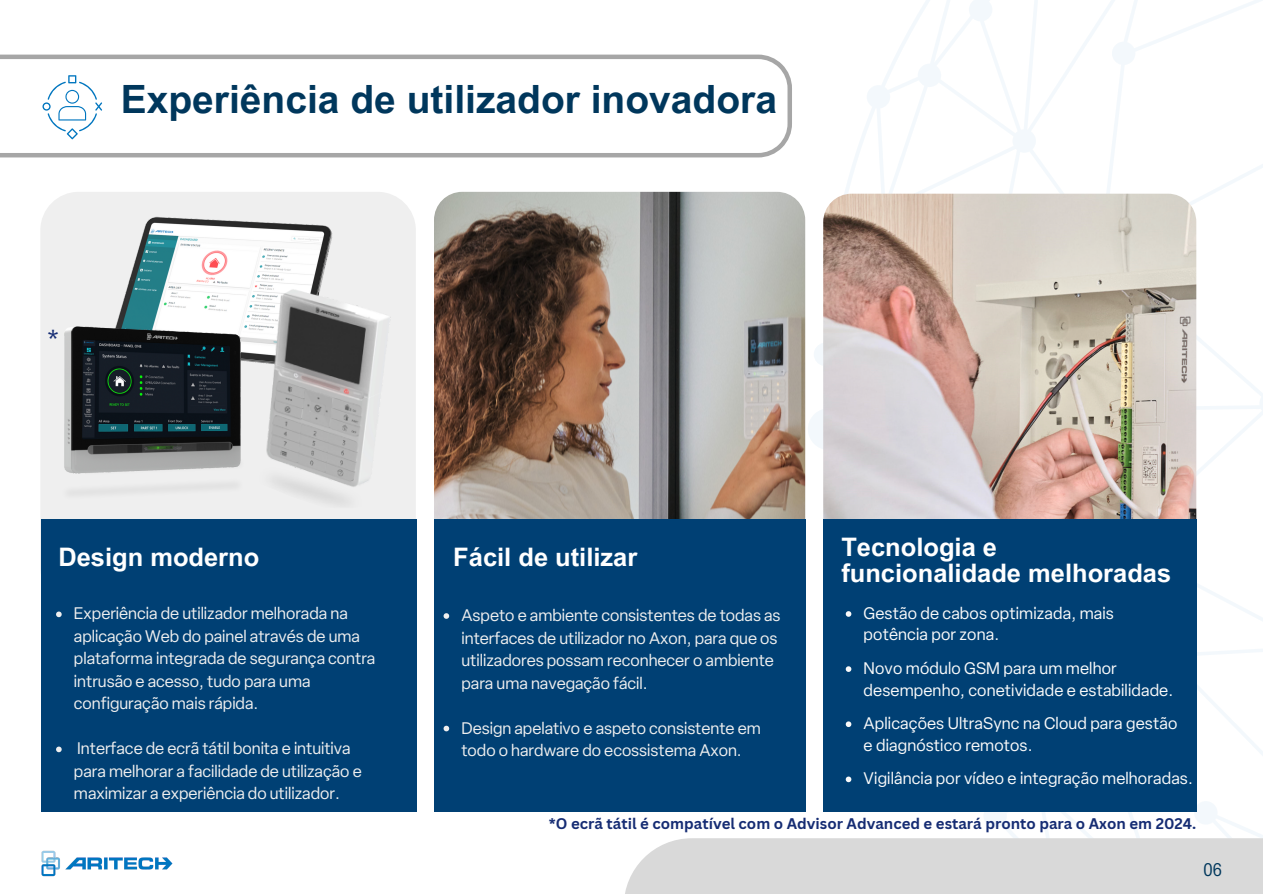
<style>
.page{position:relative;width:1263px;height:894px;background:#fff}
.page>*{position:absolute;margin:0;border:0;box-sizing:border-box;transform-origin:0 0}
.t1{font:700 39px "Arial MT Pro";color:#00375c}
.t2{font:700 25.5px/25.8px "Arial MT Pro";color:#fff}
.t3{font:24px "Canva Sans";color:#152c73}
.t4{font:condensed 18px "Elza";color:#00375c}
.t5{font:16.5px/22.5px "Elza";color:#efefef}
.t6{font:16.5px/21.3px "Elza";letter-spacing:.01em;color:#fafafa}
.t7{font:700 15px "Canva Sans";color:#152c73}
</style>
<div class="page">
<svg style="left:808px;top:0;width:455px;height:838px"></svg>
<div style="left:40px;top:192px;width:376px;height:413px;background:#efefef;border-radius:38px"></div>
<img style="left:121px;top:216px;width:212px;height:93px">
<img style="left:232px;top:269px;width:159px;height:203px">
<svg style="left:272px;top:472px;width:97px;height:33px"></svg>
<div style="left:41px;top:518px;width:376px;height:293px;background:#004074"></div>
<img style="left:434px;top:192px;width:371px;height:556px;border-radius:28px">
<div style="left:434px;top:518px;width:371px;height:293px;background:#004074"></div>
<img style="left:823px;top:194px;width:373px;height:559px;border-radius:28px">
<div style="left:823px;top:518px;width:373px;height:293px;background:#004074"></div>
<svg style="left:0;top:55px;width:792px;height:102px"></svg>
<svg style="left:42px;top:75px;width:60px;height:64px"></svg>
<div style="left:625px;top:838px;width:638px;height:55px;background:#d9d9d9"></div>
<img style="left:41px;top:850px;width:132px;height:27px">
<svg style="left:444px;top:613px;width:5px;height:5px"></svg>
<svg style="left:444px;top:725px;width:5px;height:6px"></svg>
<svg style="left:846px;top:611px;width:5px;height:5px"></svg>
<svg style="left:846px;top:666px;width:5px;height:5px"></svg>
<svg style="left:846px;top:721px;width:5px;height:5px"></svg>
<svg style="left:846px;top:776px;width:5px;height:6px"></svg>
<svg style="left:56px;top:611px;width:6px;height:6px"></svg>
<svg style="left:56px;top:746px;width:6px;height:6px"></svg>
<img style="left:64px;top:309px;width:196px;height:172px">
<p class="t1" style="left:121px;top:85px;width:658px">Experiência de utilizador inovadora</p>
<p class="t3" style="left:47px;top:321px;width:13px">*</p>
<p class="t2" style="left:58px;top:547px;width:203px">Design moderno</p>
<p class="t5" style="left:74px;top:602px;width:303px">Experiência de utilizador melhorada na aplicação Web do painel através de uma plataforma integrada de segurança contra intrusão e acesso, tudo para uma configuração mais rápida.</p>
<p class="t5" style="left:74px;top:737px;width:289px">Interface de ecrã tátil bonita e intuitiva para melhorar a facilidade de utilização e maximizar a experiência do utilizador.</p>
<p class="t2" style="left:453px;top:547px;width:186px">Fácil de utilizar</p>
<p class="t5" style="left:461px;top:604px;width:321px">Aspeto e ambiente consistentes de todas as interfaces de utilizador no Axon, para que os utilizadores possam reconhecer o ambiente para uma navegação fácil.</p>
<p class="t5" style="left:461px;top:716px;width:301px">Design apelativo e aspeto consistente em todo o hardware do ecossistema Axon.</p>
<p class="t2" style="left:841px;top:537px;width:331px">Tecnologia e funcionalidade melhoradas</p>
<p class="t6" style="left:864px;top:602px;width:252px">Gestão de cabos optimizada, mais potência por zona.</p>
<p class="t6" style="left:864px;top:657px;width:311px">Novo módulo GSM para um melhor desempenho, conetividade e estabilidade.</p>
<p class="t6" style="left:864px;top:712px;width:315px">Aplicações UltraSync na Cloud para gestão e diagnóstico remotos.</p>
<p class="t6" style="left:864px;top:767px;width:331px">Vigilância por vídeo e integração melhoradas.</p>
<p class="t7" style="left:549px;top:812px;width:649px">*O ecrã tátil é compatível com o Advisor Advanced e estará pronto para o Axon em 2024.</p>
<p class="t4" style="left:1204px;top:858px;width:20px">06</p>
</div>
